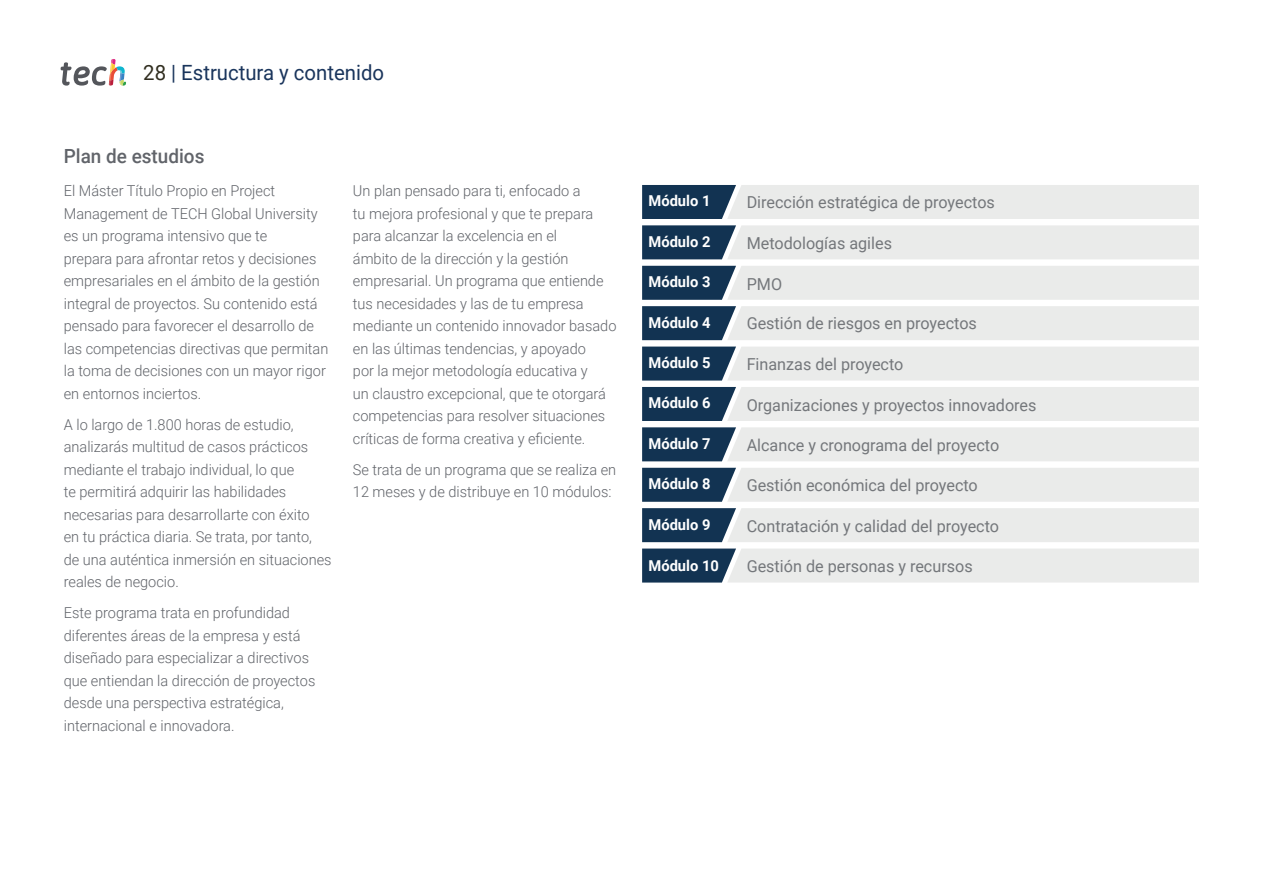
<style>
.page{position:relative;width:1263px;height:893px;background:#fff}
.page>*{position:absolute;margin:0;border:0;box-sizing:border-box;transform-origin:0 0}
.t1{font:21px "Roboto";color:#1a355c}
.t2{font:500 19.5px "Roboto";color:#61646a}
.t3{font:16.5px "Roboto";color:#74777b}
.t4{font:300 15px/22.5px "Roboto";color:#61646a}
.t5{font:700 15px "Roboto";color:#fff}
.s1{color:#312e20}
</style>
<div class="page">
<svg style="left:642px;top:185px;width:557px;height:34px;background:#c8ced2"></svg>
<svg style="left:642px;top:347px;width:557px;height:34px;background:#c9cfd3"></svg>
<svg style="left:642px;top:266px;width:557px;height:34px;background:#c8ced2"></svg>
<svg style="left:642px;top:427px;width:557px;height:34px;background:#c9ced2"></svg>
<svg style="left:642px;top:508px;width:557px;height:34px;background:#c8ced2"></svg>
<svg style="left:642px;top:225px;width:557px;height:34px;background:#c9cfd2"></svg>
<svg style="left:642px;top:387px;width:557px;height:34px;background:#c8ced2"></svg>
<svg style="left:642px;top:306px;width:557px;height:34px;background:#c8ced2"></svg>
<svg style="left:642px;top:468px;width:557px;height:34px;background:#c8ced2"></svg>
<svg style="left:642px;top:549px;width:557px;height:34px;background:#c9cfd3"></svg>
<svg style="left:61px;top:59px;width:65px;height:27px"></svg>
<h1 class="t1" style="left:143px;top:57px;width:242px"><span class="s1">28</span> | Estructura y contenido</h1>
<h2 class="t2" style="left:64px;top:143px;width:142px">Plan de estudios</h2>
<p class="t4" style="left:64px;top:179px;width:266px">El Máster Título Propio en Project Management de TECH Global University es un programa intensivo que te<br>prepara para afrontar retos y decisiones empresariales en el ámbito de la gestión integral de proyectos. Su contenido está pensado para favorecer el desarrollo de las competencias directivas que permitan la toma de decisiones con un mayor rigor en entornos inciertos.</p>
<p class="t4" style="left:64px;top:413px;width:269px">A lo largo de 1.800 horas de estudio, analizarás multitud de casos prácticos mediante el trabajo individual, lo que<br>te permitirá adquirir las habilidades necesarias para desarrollarte con éxito<br>en tu práctica diaria. Se trata, por tanto,<br>de una auténtica inmersión en situaciones reales de negocio.</p>
<p class="t4" style="left:64px;top:601px;width:253px">Este programa trata en profundidad diferentes áreas de la empresa y está diseñado para especializar a directivos que entiendan la dirección de proyectos desde una perspectiva estratégica, internacional e innovadora.</p>
<p class="t4" style="left:353px;top:179px;width:265px">Un plan pensado para ti, enfocado a<br>tu mejora profesional y que te prepara para alcanzar la excelencia en el<br>ámbito de la dirección y la gestión empresarial. Un programa que entiende tus necesidades y las de tu empresa mediante un contenido innovador basado en las últimas tendencias, y apoyado<br>por la mejor metodología educativa y<br>un claustro excepcional, que te otorgará competencias para resolver situaciones críticas de forma creativa y eficiente.</p>
<p class="t4" style="left:353px;top:458px;width:265px">Se trata de un programa que se realiza en<br>12 meses y de distribuye en 10 módulos:</p>
<p class="t5" style="left:648px;top:190px;width:63px">Módulo 1</p>
<p class="t3" style="left:747px;top:191px;width:250px">Dirección estratégica de proyectos</p>
<p class="t5" style="left:648px;top:231px;width:63px">Módulo 2</p>
<p class="t5" style="left:648px;top:271px;width:63px">Módulo 3</p>
<p class="t5" style="left:648px;top:312px;width:63px">Módulo 4</p>
<p class="t5" style="left:648px;top:352px;width:63px">Módulo 5</p>
<p class="t5" style="left:648px;top:392px;width:63px">Módulo 6</p>
<p class="t5" style="left:648px;top:433px;width:63px">Módulo 7</p>
<p class="t5" style="left:648px;top:473px;width:63px">Módulo 8</p>
<p class="t5" style="left:648px;top:514px;width:63px">Módulo 9</p>
<p class="t5" style="left:648px;top:555px;width:72px">Módulo 10</p>
<p class="t3" style="left:747px;top:232px;width:147px">Metodologías agiles</p>
<p class="t3" style="left:747px;top:272px;width:37px">PMO</p>
<p class="t3" style="left:747px;top:312px;width:232px">Gestión de riesgos en proyectos</p>
<p class="t3" style="left:747px;top:353px;width:158px">Finanzas del proyecto</p>
<p class="t3" style="left:747px;top:393px;width:291px">Organizaciones y proyectos innovadores</p>
<p class="t3" style="left:747px;top:434px;width:254px">Alcance y cronograma del proyecto</p>
<p class="t3" style="left:747px;top:473px;width:233px">Gestión económica del proyecto</p>
<p class="t3" style="left:747px;top:515px;width:254px">Contratación y calidad del proyecto</p>
<p class="t3" style="left:747px;top:555px;width:227px">Gestión de personas y recursos</p>
</div>
